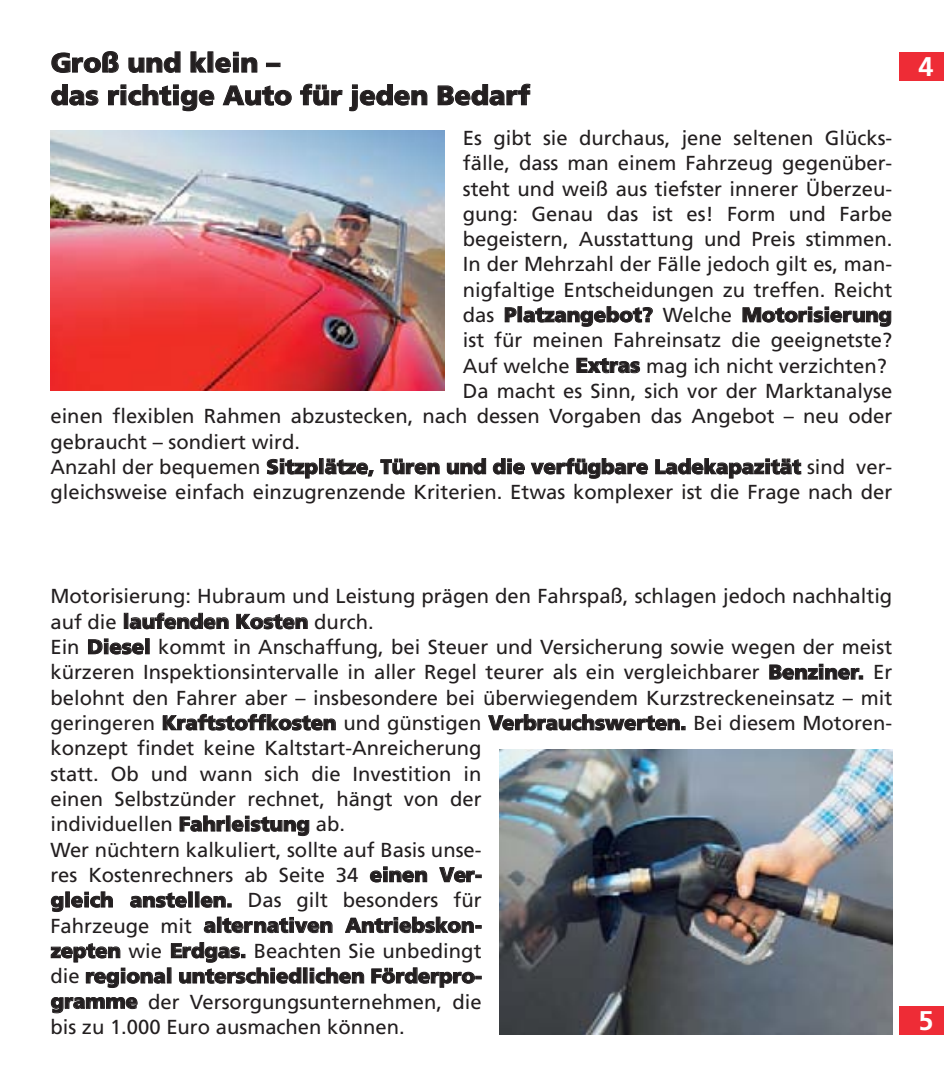
<style>
.page{position:relative;width:945px;height:1085px;background:#fff}
.page>*{position:absolute;margin:0;border:0;box-sizing:border-box;transform-origin:0 0}
.t1{font:900 27px/32.6px "Frutiger";color:#231f20}
.t2{font:700 27px "Frutiger";color:#fff}
.t3{font:20.25px/25.4px "Frutiger";color:#231f20}
.t4{font:900 20.25px "Frutiger";color:#231f20}
.s1{font-weight:400}
.s2{font-weight:900}
</style>
<div class="page">
<div style="left:899px;top:52px;width:44px;height:29px;background:#ee2c36"></div>
<div style="left:899px;top:1006px;width:44px;height:28px;background:#ee2c36"></div>
<img style="left:50px;top:130px;width:395px;height:260px">
<img style="left:500px;top:750px;width:392px;height:284px">
<p class="t1" style="left:51px;top:49px;width:481px">Groß und klein –<br>das richtige Auto für jeden Bedarf</p>
<p class="t3" style="left:463px;top:127px;width:431px">Es gibt sie durchaus, jene seltenen Glücks-</p>
<p class="t3" style="left:463px;top:152px;width:431px">fälle, dass man einem Fahrzeug gegenüber-</p>
<p class="t3" style="left:463px;top:177px;width:431px">steht und weiß aus tiefster innerer Überzeu-</p>
<p class="t3" style="left:463px;top:203px;width:431px">gung: Genau das ist es! Form und Farbe</p>
<p class="t3" style="left:463px;top:228px;width:431px">begeistern, Ausstattung und Preis stimmen.</p>
<p class="t3" style="left:463px;top:253px;width:431px">In der Mehrzahl der Fälle jedoch gilt es, man-</p>
<p class="t3" style="left:463px;top:279px;width:431px">nigfaltige Entscheidungen zu treffen. Reicht</p>
<p class="t4" style="left:463px;top:307px;width:431px"><span class="s1">das</span> Platzangebot? <span class="s1">Welche</span> Motorisierung</p>
<p class="t3" style="left:463px;top:329px;width:431px">ist für meinen Fahreinsatz die geeignetste?</p>
<p class="t3" style="left:463px;top:354px;width:426px">Auf welche <span class="s2">Extras</span> mag ich nicht verzichten?</p>
<p class="t3" style="left:463px;top:380px;width:431px">Da macht es Sinn, sich vor der Marktanalyse</p>
<p class="t3" style="left:50px;top:405px;width:843px">einen flexiblen Rahmen abzustecken, nach dessen Vorgaben das Angebot – neu oder</p>
<p class="t3" style="left:50px;top:430px;width:251px">gebraucht – sondiert wird.</p>
<p class="t4" style="left:50px;top:458px;width:843px"><span class="s1">Anzahl der bequemen</span> Sitzplätze, Türen und die verfügbare Ladekapazität <span class="s1">sind ver-</span></p>
<p class="t3" style="left:50px;top:481px;width:843px">gleichsweise einfach einzugrenzende Kriterien. Etwas komplexer ist die Frage nach der</p>
<p class="t2" style="left:918px;top:56px;width:17px">4</p>
<p class="t3" style="left:50px;top:585px;width:843px">Motorisierung: Hubraum und Leistung prägen den Fahrspaß, schlagen jedoch nachhaltig auf die <span class="s2">laufenden Kosten</span> durch.<br>Ein <span class="s2">Diesel</span> kommt in Anschaffung, bei Steuer und Versicherung sowie wegen der meist kürzeren Inspektionsintervalle in aller Regel teurer als ein vergleichbarer <span class="s2">Benziner.</span> Er belohnt den Fahrer aber – insbesondere bei überwiegendem Kurzstreckeneinsatz – mit geringeren <span class="s2">Kraftstoffkosten</span> und günstigen <span class="s2">Verbrauchswerten.</span> Bei diesem Motoren&shy;konzept findet keine Kaltstart-Anreicherung<br>statt. Ob und wann sich die Investition in<br>einen Selbstzünder rechnet, hängt von der<br>individuellen <span class="s2">Fahrleistung</span> ab.<br>Wer nüchtern kalkuliert, sollte auf Basis unse-<br>res Kostenrechners ab Seite 34 <span class="s2">einen Ver-<br>gleich anstellen.</span> Das gilt besonders für<br>Fahrzeuge mit <span class="s2">alternativen Antriebskon-<br>zepten</span> wie <span class="s2">Erdgas.</span> Beachten Sie unbedingt<br>die <span class="s2">regional unterschiedlichen Förderpro-<br>gramme</span> der Versorgungsunternehmen, die<br>bis zu 1.000 Euro ausmachen können.</p>
<p class="t2" style="left:918px;top:1009px;width:17px">5</p>
</div>
